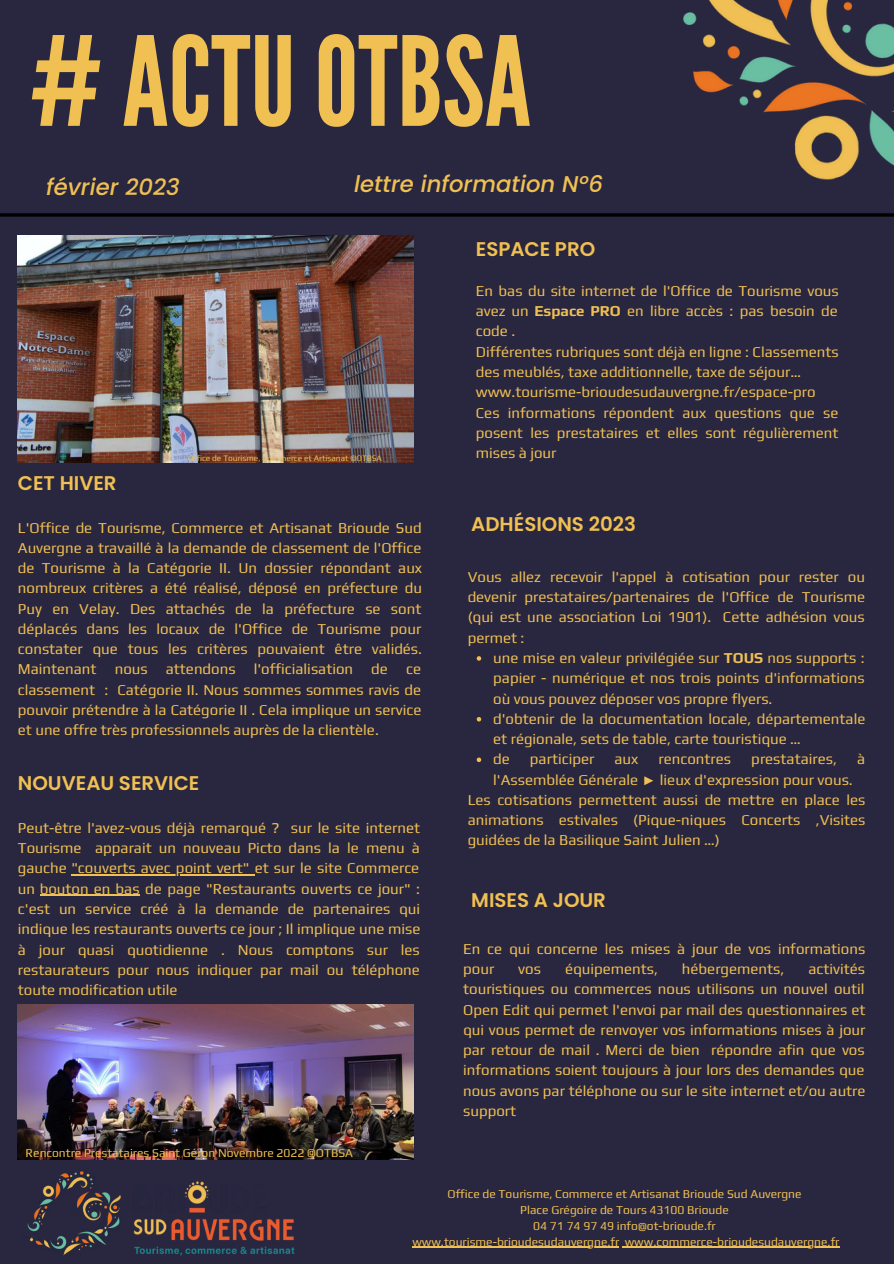
<style>
.page{position:relative;width:894px;height:1264px;background:#fff}
.page>*{position:absolute;margin:0;border:0;box-sizing:border-box;transform-origin:0 0}
.t1{font:123.45px "League Gothic";color:#f0c053}
.t2{font:italic 500 22.8px "Poppins";color:#f0c053}
.t3{font:600 19.8px "Poppins";color:#f0c053}
.t4{font:15px/20.2px "Play";color:#f0c053;text-align:justify}
.t5{font:12px/16px "Play";color:#f0c053;text-align:center}
.t6{font:8.25px "Play";color:#f0c053}
.s1{font-weight:700}
.s2{font-family:"Liberation Serif"}
</style>
<div class="page">
<div style="left:0;top:0;width:893px;height:1263px;background:#29263f"></div>
<img style="left:18px;top:236px;width:395px;height:226px">
<svg style="left:0;top:213px;width:618px;height:4px;background:#060509"></svg>
<img style="left:618px;top:0;width:275px;height:217px">
<img style="left:27px;top:1171px;width:268px;height:85px">
<svg style="left:476px;top:656px;width:5px;height:4px"></svg>
<svg style="left:476px;top:717px;width:5px;height:4px"></svg>
<svg style="left:476px;top:757px;width:5px;height:5px"></svg>
<hr style="left:412px;top:1246px;width:207px;height:1px;background:#f0c053">
<hr style="left:624px;top:1246px;width:215px;height:1px;background:#f0c053">
<hr style="left:71px;top:874px;width:184px;height:1px;background:#f0c053">
<hr style="left:40px;top:894px;width:100px;height:2px;background:#f0c053">
<img style="left:18px;top:1004px;width:395px;height:155px">
<h1 class="t1" style="left:29px;top:10px;width:503px"># ACTUOTBSA</h1>
<h2 class="t2" style="left:46px;top:171px;width:135px">février 2023</h2>
<h2 class="t2" style="left:354px;top:168px;width:250px">lettre information N°6</h2>
<h3 class="t3" style="left:18px;top:469px;width:100px">CET HIVER</h3>
<p class="t6" style="left:188px;top:453px;width:195px">Office de Tourisme, Commerce et Artisanat ©OTBSA</p>
<h3 class="t3" style="left:475px;top:235px;width:121px">ESPACE PRO</h3>
<p class="t4" style="left:475px;top:280px;width:364px;text-align:left">En bas du site internet de l'Office de Tourisme vous avez un <span class="s1">Espace PRO</span> en libre accès : pas besoin de code .<br>Différentes rubriques sont déjà en ligne : Classements des meublés, taxe additionnelle, taxe de séjour… www.tourisme-brioudesudauvergne.fr/espace-pro Ces informations répondent aux questions que se posent les prestataires et elles sont régulièrement mises à jour</p>
<p class="t4" style="left:18px;top:517px;width:405px">L'Office de Tourisme, Commerce et Artisanat Brioude Sud Auvergne a travaillé à la demande de classement de l'Office de Tourisme à la Catégorie II. Un dossier répondant aux nombreux critères a été réalisé, déposé en préfecture du Puy en Velay. Des attachés de la préfecture se sont déplacés dans les locaux de l'Office de Tourisme pour constater que tous les critères pouvaient être validés.<br>Maintenant nous attendons l'officialisation de ce classement : Catégorie II. Nous sommes sommes ravis de pouvoir prétendre à la Catégorie II . Cela implique un service et une offre très professionnels auprès de la clientèle.</p>
<h3 class="t3" style="left:18px;top:769px;width:183px">NOUVEAU SERVICE</h3>
<p class="t4" style="left:18px;top:817px;width:404px">Peut-être l'avez-vous déjà remarqué ? sur le site internet Tourisme apparait un nouveau Picto dans la le menu à gauche "couverts avec point vert" et sur le site Commerce un bouton en bas de page "Restaurants ouverts ce jour" : c'est un service créé à la demande de partenaires qui indique les restaurants ouverts ce jour ; Il implique une mise à jour quasi quotidienne . Nous comptons sur les restaurateurs pour nous indiquer par mail ou téléphone toute modification utile</p>
<p class="t5" style="left:26px;top:1144px;width:329px">Rencontre Prestataires Saint Géron Novembre 2022 ©OTBSA</p>
<h3 class="t3" style="left:471px;top:510px;width:166px">ADHÉSIONS 2023</h3>
<p class="t4" style="left:467px;top:566px;width:399px">Vous allez recevoir l'appel à cotisation pour rester ou devenir prestataires/partenaires de l'Office de Tourisme (qui est une association Loi 1901). Cette adhésion vous permet :</p>
<p class="t4" style="left:493px;top:647px;width:373px;text-align:left">une mise en valeur privilégiée sur <span class="s1">TOUS</span> nos supports : papier - numérique et nos trois points d'informations où vous pouvez déposer vos propre flyers.<br>d'obtenir de la documentation locale, départementale et régionale, sets de table, carte touristique …<br>de</p>
<p class="t4" style="left:530px;top:748px;width:66px">participer</p>
<p class="t4" style="left:614px;top:748px;width:25px">aux</p>
<p class="t4" style="left:658px;top:748px;width:74px">rencontres</p>
<p class="t4" style="left:751px;top:748px;width:87px">prestataires,</p>
<p class="t4" style="left:856px;top:748px;width:10px">à</p>
<p class="t4" style="left:493px;top:769px;width:361px">l'Assemblée Générale <span class="s2">►</span> lieux d'expression pour vous.</p>
<p class="t4" style="left:467px;top:789px;width:399px">Les cotisations permettent aussi de mettre en place les animations estivales (Pique-niques Concerts ,Visites guidées de la Basilique Saint Julien …)</p>
<h3 class="t3" style="left:471px;top:886px;width:136px">MISES A JOUR</h3>
<p class="t4" style="left:463px;top:938px;width:403px">En ce qui concerne les mises à jour de vos informations pour</p>
<p class="t4" style="left:518px;top:958px;width:24px">vos</p>
<p class="t4" style="left:565px;top:958px;width:94px">équipements,</p>
<p class="t4" style="left:681px;top:958px;width:104px">hébergements,</p>
<p class="t4" style="left:463px;top:958px;width:404px;text-indent:345px">activités touristiques ou commerces nous utilisons un nouvel outil Open Edit qui permet l'envoi par mail des questionnaires et qui vous permet de renvoyer vos informations mises à jour par retour de mail . Merci de bien répondre afin que vos informations soient toujours à jour lors des demandes que nous avons par téléphone ou sur le site internet et/ou autre support</p>
<p class="t5" style="left:412px;top:1185px;width:428px">Office de Tourisme, Commerce et Artisanat Brioude Sud Auvergne<br>Place Grégoire de Tours 43100 Brioude<br>04 71 74 97 49 info@ot-brioude.fr<br>www.tourisme-brioudesudauvergne.fr www.commerce-brioudesudauvergne.fr</p>
</div>
